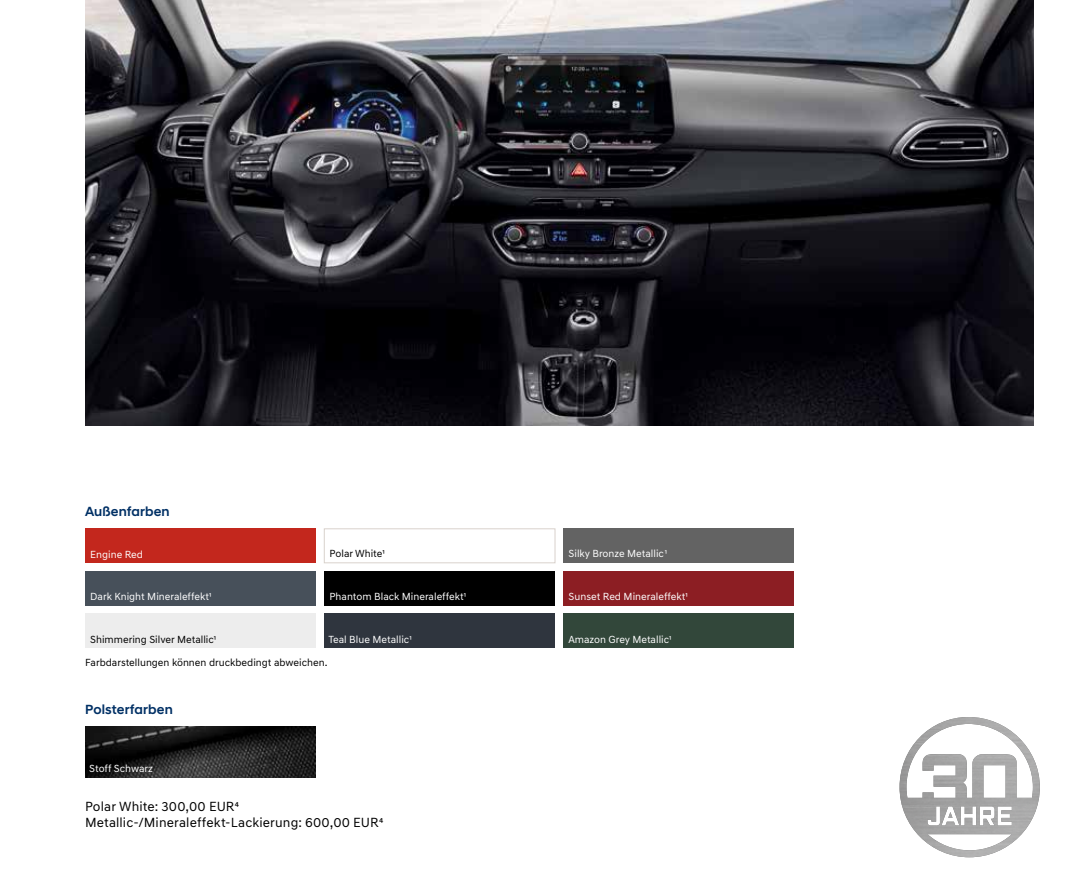
<style>
.page{position:relative;width:1076px;height:893px;background:#fff}
.page>*{position:absolute;margin:0;border:0;box-sizing:border-box;transform-origin:0 0}
.t1{font:13.5px/16.2px "Hyundai Sans Text";letter-spacing:.01em;color:#000}
.t2{font:500 13.5px "Hyundai Sans Head";letter-spacing:.01em;color:#003065}
.t3{font:10.5px "Hyundai Sans Text";color:#fff}
.t4{font:10.5px "Hyundai Sans Text";color:#000}
</style>
<div class="page">
<img style="left:85px;top:0;width:948px;height:425px">
<img style="left:899px;top:717px;width:141px;height:140px">
<div style="left:324px;top:528px;width:231px;height:35px;background:#fff;border:1px solid #d9d2cc"></div>
<div style="left:563px;top:571px;width:231px;height:34px;background:#8c1e23"></div>
<div style="left:324px;top:614px;width:231px;height:34px;background:#2f353e"></div>
<div style="left:85px;top:614px;width:231px;height:34px;background:#ededed"></div>
<div style="left:563px;top:614px;width:231px;height:34px;background:#32473a"></div>
<div style="left:324px;top:571px;width:231px;height:34px;background:#000"></div>
<div style="left:85px;top:571px;width:231px;height:34px;background:#47505a"></div>
<div style="left:563px;top:529px;width:231px;height:34px;background:#636363"></div>
<div style="left:85px;top:529px;width:231px;height:34px;background:#c3271d"></div>
<img style="left:85px;top:726px;width:231px;height:51px">
<p class="t2" style="left:85px;top:503px;width:86px">Außenfarben</p>
<p class="t3" style="left:90px;top:548px;width:54px">Engine Red</p>
<p class="t4" style="left:329px;top:547px;width:57px">Polar White1</p>
<p class="t3" style="left:90px;top:590px;width:123px">Dark Knight Mineraleffekt1</p>
<p class="t3" style="left:329px;top:590px;width:138px">Phantom Black Mineraleffekt1</p>
<p class="t3" style="left:569px;top:547px;width:100px">Silky Bronze Metallic 1</p>
<p class="t3" style="left:569px;top:590px;width:121px">Sunset Red Mineraleffekt1</p>
<p class="t4" style="left:90px;top:633px;width:128px">Shimmering Silver Metallic1</p>
<p class="t3" style="left:328px;top:633px;width:85px">Teal Blue Metallic1</p>
<p class="t3" style="left:568px;top:633px;width:105px">Amazon Grey Metallic1</p>
<p class="t4" style="left:85px;top:656px;width:244px">Farbdarstellungen können druckbedingt abweichen.</p>
<p class="t2" style="left:85px;top:702px;width:89px">Polsterfarben</p>
<p class="t3" style="left:89px;top:762px;width:65px">Stoff Schwarz</p>
<p class="t1" style="left:85px;top:798px;width:300px">Polar White: 300,00 EUR4<br>Metallic-/Mineraleffekt-Lackierung: 600,00 EUR4</p>
</div>
